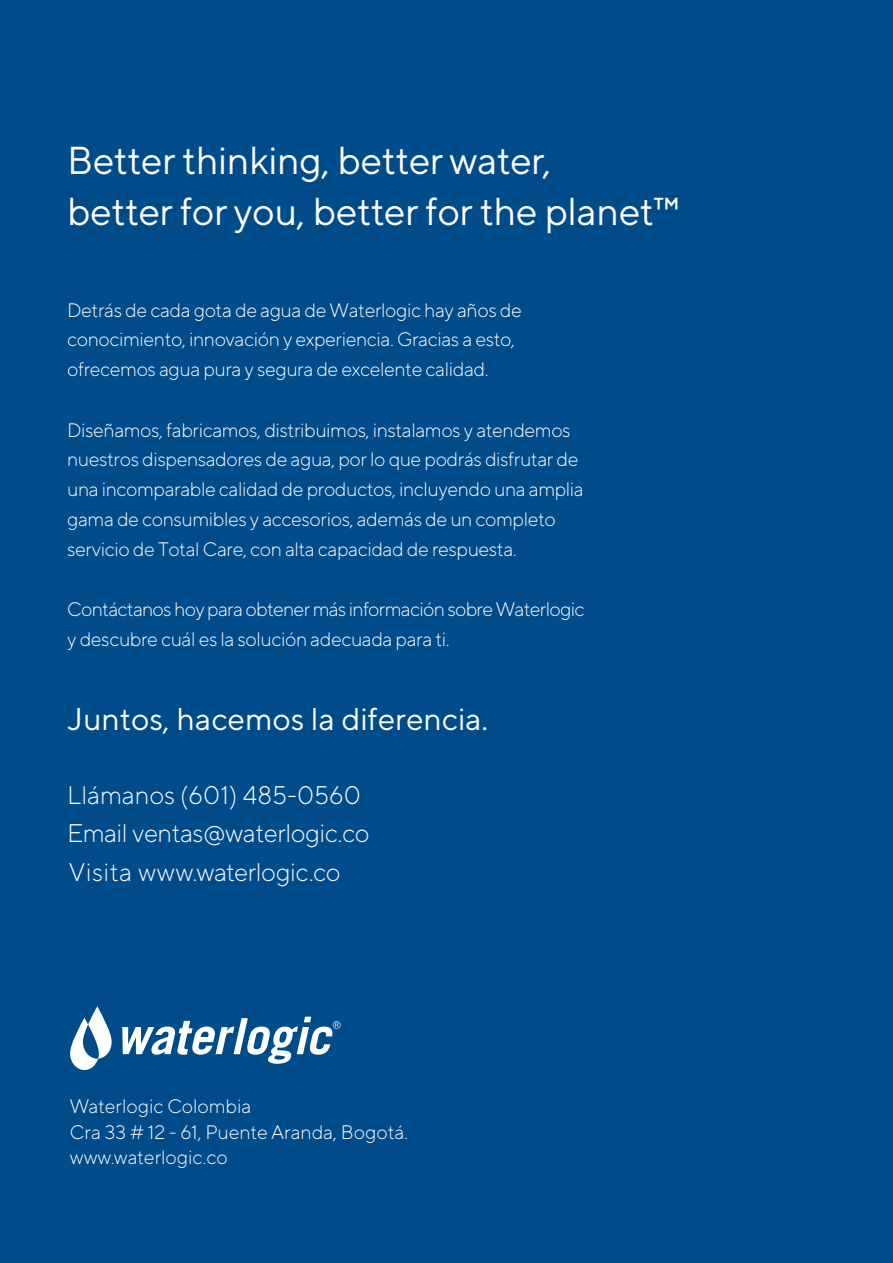
<style>
.page{position:relative;width:893px;height:1263px;background:#004b89}
.page>*{position:absolute;margin:0;border:0;box-sizing:border-box;transform-origin:0 0}
.t1{font:38.85px/51.9px "TT Norms Pro";letter-spacing:-.01em;color:#fff}
.t2{font:31.5px "TT Norms Pro";color:#fff}
.t3{font:300 25.5px/38.4px "TT Norms Pro";letter-spacing:-.015em;color:#fff}
.t4{font:300 25.5px "TT Norms Pro";letter-spacing:.005em;color:#fff}
.t5{font:300 19.5px/30px "TT Norms Pro";letter-spacing:-.02em;color:#fff}
.t6{font:300 19.5px/25.5px "TT Norms Pro";color:#fff}
</style>
<div class="page">
<svg style="left:70px;top:1006px;width:42px;height:64px"></svg>
<svg style="left:122px;top:1017px;width:219px;height:47px"></svg>
<h1 class="t1" style="left:67px;top:131px;width:614px">Better thinking, better water,<br>better for you, better for the planet™</h1>
<p class="t5" style="left:67px;top:293px;width:456px">Detrás de cada gota de agua de Waterlogic hay años de conocimiento, innovación y experiencia. Gracias a esto, ofrecemos agua pura y segura de excelente calidad.</p>
<p class="t5" style="left:67px;top:413px;width:518px">Diseñamos, fabricamos, distribuimos, instalamos y atendemos nuestros dispensadores de agua, por lo que podrás disfrutar de una incomparable calidad de productos, incluyendo una amplia gama de consumibles y accesorios, además de un completo servicio de Total Care, con alta capacidad de respuesta.</p>
<p class="t5" style="left:67px;top:593px;width:519px">Contáctanos hoy para obtener más información sobre Waterlogic y descubre cuál es la solución adecuada para ti.</p>
<h2 class="t2" style="left:68px;top:696px;width:422px">Juntos, hacemos la diferencia.</h2>
<h3 class="t4" style="left:67px;top:777px;width:295px">Llámanos (601) 485-0560</h3>
<h3 class="t3" style="left:67px;top:812px;width:304px">Email ventas@waterlogic.co<br>Visita www.waterlogic.co</h3>
<p class="t6" style="left:70px;top:1092px;width:340px">Waterlogic Colombia<br>Cra 33 # 12 - 61, Puente Aranda, Bogotá. www.waterlogic.co</p>
</div>
